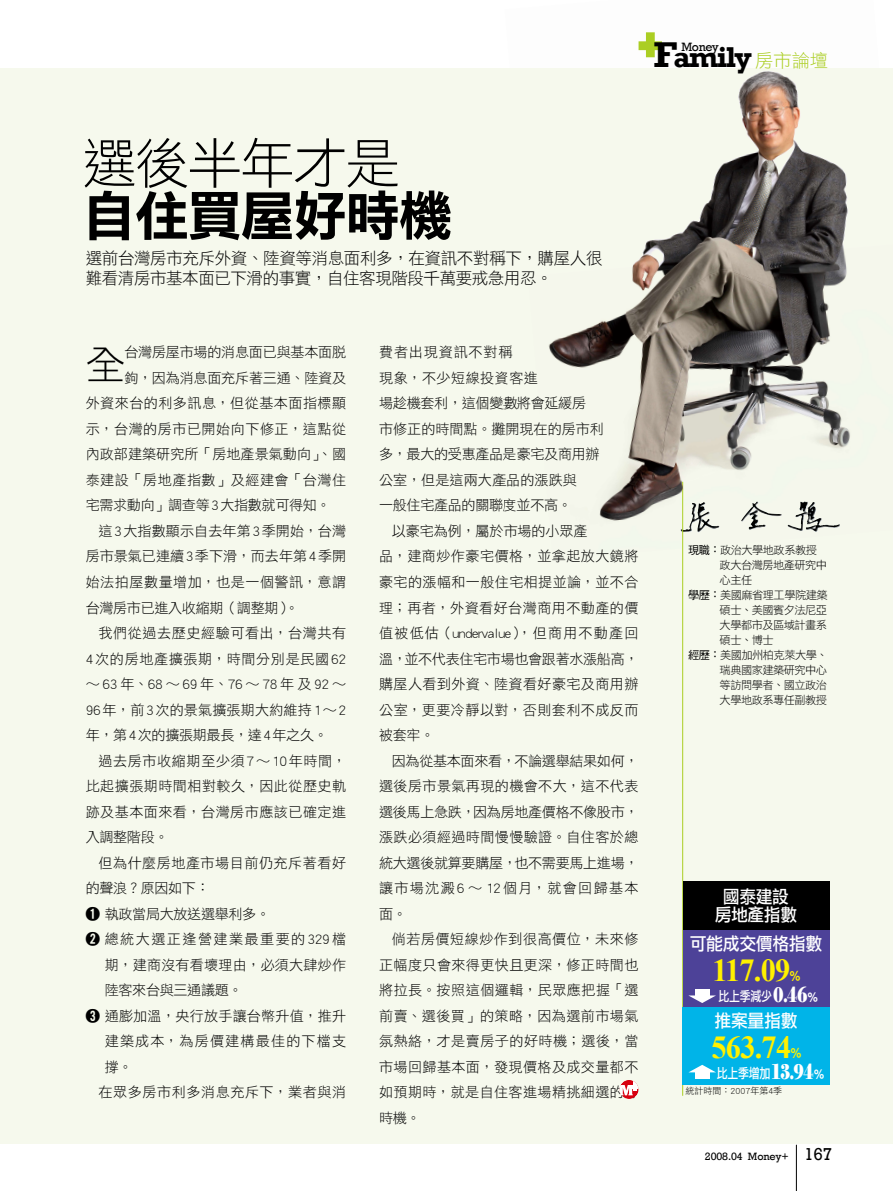
<style>
.page{position:relative;width:893px;height:1191px;background:#fff}
.page>*{position:absolute;margin:0;border:0;box-sizing:border-box;transform-origin:0 0}
.t1{font:54px "DF Li Hei Std W7";letter-spacing:-.025em;color:#000}
.t2{font:54px "DF Li Hei Std W3";letter-spacing:-.025em;color:#000}
.t3{font:39.6px "DF Hei Std W3";color:#000}
.t4{font:700 31.95px "Times New Roman";letter-spacing:-.025em;color:#fff100;scale:.95 1}
.t5{font:700 29.4px "Rockwell";letter-spacing:-.05em;color:#000}
.t6{font:18.3px "DF Hei Std W3";color:#abce23}
.t7{font:17.85px "DF Li Hei Std W5";letter-spacing:-.025em;color:#fff;scale:.95 1}
.t8{font:17.7px/17.7px "DF Li Hei Std W5";letter-spacing:-.025em;color:#fff;text-align:center;scale:.95 1}
.t9{font:16.5px/19.5px "DF Hei Std W3";letter-spacing:-.025em;color:#000}
.t10{font:14.1px/25.5px "DF Hei Std W3";letter-spacing:.025em;color:#000;text-align:justify}
.t11{font:14.1px/25.5px "DF Hei Std W3";color:#000}
.t12{font:14.1px "DF Hei Std W3";letter-spacing:-.025em;color:#000}
.t13{font:14.1px "DF Hei Std W3";letter-spacing:-.005em;color:#000}
.t14{font:14.1px "DF Hei Std W3";letter-spacing:.045em;color:#000}
.t15{font:14.1px "DF Hei Std W3";letter-spacing:.005em;color:#000}
.t16{font:14.1px "DF Hei Std W3";letter-spacing:.1em;color:#000}
.t17{font:14.1px "DF Hei Std W3";letter-spacing:-.02em;color:#000}
.t18{font:14.1px "DF Hei Std W3";letter-spacing:-.015em;color:#000}
.t19{font:14.1px "DF Hei Std W3";letter-spacing:.08em;color:#000}
.t20{font:13.65px "DF Li Hei Std W5";letter-spacing:-.025em;color:#fff;scale:.8 1}
.t21{font:12.45px "Rockwell";letter-spacing:-.025em;color:#000}
.t22{font:11.25px "DF Hei Std W3";letter-spacing:-.05em;color:#000}
.t23{font:10.95px "Rockwell";letter-spacing:-.01em;color:#000}
.t24{font:9px "DF Hei Std W3";color:#000}
.s1{font-size:36.75px}
.s2{font-family:"Apple Gothic"}
.s3{font-family:"DF Hei Std W5"}
.s4{font-family:"DF Li Hei Std W5";font-weight:400;font-size:15px}
.s5{font-family:"Poster";font-size:21.9px}
.s6{font-size:14.25px}
.s7{font-size:17.7px}
</style>
<div class="page">
<hr style="left:796px;top:1145px;width:1px;height:46px;background:#000">
<div style="left:0;top:68px;width:893px;height:1075px;background:#f6f9ed"></div>
<svg style="left:620px;top:1080px;width:18px;height:19px"></svg>
<svg style="left:619px;top:1081px;width:19px;height:14px"></svg>
<hr style="left:682px;top:482px;width:1px;height:613px;background:#abce23">
<div style="left:683px;top:881px;width:147px;height:52px;background:#000"></div>
<div style="left:683px;top:931px;width:147px;height:78px;background:#4d4298"></div>
<div style="left:682px;top:1007px;width:148px;height:77px;background:#00b4e8"></div>
<div style="left:695px;top:989px;width:15px;height:9px;background:#fff"></div>
<svg style="left:688px;top:995px;width:28px;height:8px"></svg>
<div style="left:695px;top:1070px;width:14px;height:8px;background:#fff"></div>
<svg style="left:689px;top:1064px;width:26px;height:8px"></svg>
<img style="left:548px;top:32px;width:302px;height:527px">
<h3 class="t5" style="left:653px;top:39px;width:100px"><span class="s1">F</span>amily</h3>
<p class="t21" style="left:681px;top:39px;width:39px">Money</p>
<p class="t6" style="left:755px;top:50px;width:75px">房市論壇</p>
<h1 class="t2" style="left:83px;top:134px;width:319px">選後半年才是</h1>
<h1 class="t1" style="left:83px;top:186px;width:371px">自住買屋好時機</h1>
<p class="t9" style="left:86px;top:248px;width:518px">選前台灣房市充斥外資、陸資等消息面利多，在資訊不對稱下，購屋人很難看清房市基本面已下滑的事實，自住客現階段千萬要戒急用忍。</p>
<h2 class="t3" style="left:86px;top:343px;width:41px">全</h2>
<p class="t17" style="left:124px;top:344px;width:223px">台灣房屋市場的消息面已與基本面脫</p>
<p class="t18" style="left:124px;top:370px;width:223px">鉤，因為消息面充斥著三通、陸資及</p>
<p class="t10" style="left:86px;top:390px;width:262px">外資來台的利多訊息，但從基本面指標顯</p>
<p class="t10" style="left:86px;top:416px;width:262px">示，台灣的房市已開始向下修正，這點從</p>
<p class="t11" style="left:86px;top:441px;width:262px">內政部建築研究所「房地產景氣動向」、國</p>
<p class="t10" style="left:86px;top:467px;width:262px">泰建設「房地產指數」及經建會「台灣住</p>
<p class="t12" style="left:86px;top:498px;width:246px">宅需求動向」調查等3大指數就可得知。</p>
<p class="t15" style="left:98px;top:523px;width:249px">這3大指數顯示自去年第3季開始，台灣</p>
<p class="t13" style="left:86px;top:549px;width:262px">房市景氣已連續3季下滑，而去年第4季開</p>
<p class="t10" style="left:86px;top:569px;width:262px">始法拍屋數量增加，也是一個警訊，意謂</p>
<p class="t12" style="left:86px;top:600px;width:215px">台灣房市已進入收縮期（調整期）。</p>
<p class="t10" style="left:98px;top:620px;width:249px">我們從過去歷史經驗可看出，台灣共有</p>
<p class="t14" style="left:86px;top:651px;width:262px">4次的房地產擴張期，時間分別是民國62</p>
<p class="t12" style="left:86px;top:676px;width:262px">∼63年、68∼69年、76∼78年及92∼</p>
<p class="t10" style="left:86px;top:696px;width:262px">96年，前3次的景氣擴張期大約維持1∼2</p>
<p class="t12" style="left:86px;top:727px;width:244px">年，第4次的擴張期最長，達4年之久。</p>
<p class="t10" style="left:98px;top:747px;width:249px">過去房市收縮期至少須7∼10年時間，</p>
<p class="t10" style="left:86px;top:773px;width:262px">比起擴張期時間相對較久，因此從歷史軌</p>
<p class="t10" style="left:86px;top:798px;width:262px">跡及基本面來看，台灣房市應該已確定進</p>
<p class="t10" style="left:86px;top:824px;width:84px">入調整階段。</p>
<p class="t10" style="left:98px;top:849px;width:249px">但為什麼房地產市場目前仍充斥著看好</p>
<p class="t10" style="left:86px;top:875px;width:126px">的聲浪？原因如下：</p>
<p class="t12" style="left:86px;top:906px;width:186px"><span class="s2">➊</span> 執政當局大放送選舉利多。</p>
<p class="t16" style="left:86px;top:931px;width:262px"><span class="s2">➋</span> 總統大選正逢營建業最重要的329檔</p>
<p class="t10" style="left:105px;top:951px;width:243px">期，建商沒有看壞理由，必須大肆炒作</p>
<p class="t12" style="left:105px;top:982px;width:139px">陸客來台與三通議題。</p>
<p class="t10" style="left:86px;top:1002px;width:262px"><span class="s2">➌</span> 通膨加溫，央行放手讓台幣升值，推升</p>
<p class="t19" style="left:105px;top:1033px;width:243px">建築成本，為房價建構最佳的下檔支</p>
<p class="t10" style="left:105px;top:1053px;width:29px">撐。</p>
<p class="t10" style="left:98px;top:1079px;width:249px">在眾多房市利多消息充斥下，業者與消</p>
<p class="t11" style="left:379px;top:339px;width:226px">費者出現資訊不對稱<br>現象，不少短線投資客進<br>場趁機套利，這個變數將會延緩房<br>市修正的時間點。攤開現在的房市利多，最大的受惠產品是豪宅及商用辦公室，但是這兩大產品的漲跌與<br>一般住宅產品的關聯度並不高。</p>
<p class="t10" style="left:379px;top:518px;width:261px;text-align:left;text-indent:13px">以豪宅為例，屬於市場的小眾產<br>品，建商炒作豪宅價格，並拿起放大鏡將豪宅的漲幅和一般住宅相提並論，並不合理；再者，外資看好台灣商用不動產的價值被低估（undervalue），但商用不動產回溫，並不代表住宅市場也會跟著水漲船高，購屋人看到外資、陸資看好豪宅及商用辦公室，更要冷靜以對，否則套利不成反而被套牢。</p>
<p class="t10" style="left:379px;top:747px;width:261px;text-indent:13px">因為從基本面來看，不論選舉結果如何，選後房市景氣再現的機會不大，這不代表選後馬上急跌，因為房地產價格不像股市，漲跌必須經過時間慢慢驗證。自住客於總統大選後就算要購屋，也不需要馬上進場，讓市場沈澱6 ～ 12個月，就會回歸基本面。</p>
<p class="t10" style="left:379px;top:926px;width:261px;text-indent:13px">倘若房價短線炒作到很高價位，未來修正幅度只會來得更快且更深，修正時間也將拉長。按照這個邏輯，民眾應把握「選前賣、選後買」的策略，因為選前市場氣氛熱絡，才是賣房子的好時機；選後，當市場回歸基本面，發現價格及成交量都不如預期時，就是自住客進場精挑細選的好時機。</p>
<p class="t22" style="left:688px;top:544px;width:130px"><span class="s3">現職：</span>政治大學地政系教授</p>
<p class="t22" style="left:720px;top:559px;width:109px">政大台灣房地產研究中</p>
<p class="t22" style="left:720px;top:574px;width:34px">心主任</p>
<p class="t22" style="left:688px;top:589px;width:141px"><span class="s3">學歷：</span>美國麻省理工學院建築</p>
<p class="t22" style="left:720px;top:604px;width:109px">碩士、美國賓夕法尼亞</p>
<p class="t22" style="left:720px;top:619px;width:109px">大學都市及區域計畫系</p>
<p class="t22" style="left:720px;top:634px;width:55px">碩士、博士</p>
<p class="t22" style="left:688px;top:649px;width:141px"><span class="s3">經歷：</span>美國加州柏克萊大學、</p>
<p class="t22" style="left:720px;top:664px;width:109px">瑞典國家建築研究中心</p>
<p class="t22" style="left:720px;top:679px;width:109px">等訪問學者、國立政治</p>
<p class="t22" style="left:720px;top:694px;width:109px">大學地政系專任副教授</p>
<p class="t8" style="left:715px;top:888px;width:88px">國泰建設房地產指數</p>
<p class="t7" style="left:690px;top:933px;width:141px">可能成交價格指數</p>
<h3 class="t4" style="left:712px;top:951px;width:95px">117.09<span class="s4">%</span></h3>
<p class="t20" style="left:718px;top:988px;width:126px">比上季減少<span class="s5">0.46</span><span class="s6">%</span></p>
<p class="t7" style="left:714px;top:1011px;width:89px">推案量指數</p>
<h3 class="t4" style="left:711px;top:1029px;width:96px">563.74<span class="s4">%</span></h3>
<p class="t20" style="left:717px;top:1066px;width:136px">比上季增加<span class="s5">13.94</span><span class="s6">%</span></p>
<p class="t24" style="left:686px;top:1086px;width:98px">統計時間：2007年第4季</p>
<p class="t23" style="left:705px;top:1149px;width:129px">2008.04 Money+ <span class="s7">167</span></p>
</div>
